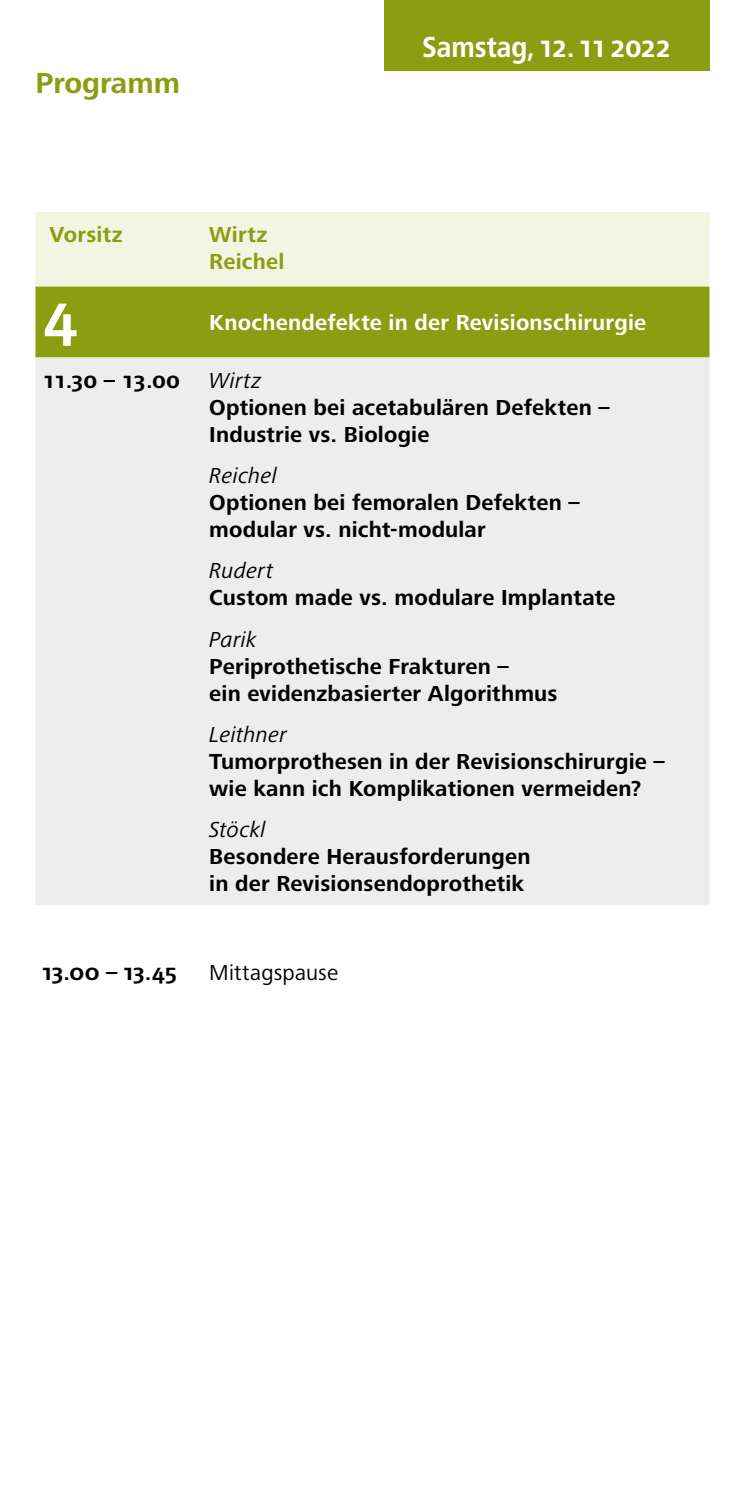
<style>
.page{position:relative;width:745px;height:1489px;background:#fff}
.page>*{position:absolute;margin:0;border:0;box-sizing:border-box;transform-origin:0 0}
.t1{font:700 60px "Frutiger Next LTW1 G";color:#fff}
.t2{font:700 30px "Frutiger Next LTW1 G";letter-spacing:-.005em;color:#fff;scale:.89 1}
.t3{font:700 30px "Frutiger Next LTW1 G";color:#8b9d10}
.t4{font:700 22.5px/27px "Frutiger Next LTW1 G";letter-spacing:.01em;color:#000}
.t5{font:700 22.5px "Frutiger Next LTW1 G";letter-spacing:.01em;color:#fff}
.t6{font:italic 22.5px "Frutiger Next LTW1 G";letter-spacing:.01em;color:#000}
.t7{font:700 22.5px/27px "Frutiger Next LTW1 G";letter-spacing:.01em;color:#8b9d10}
.t8{font:22.5px "Frutiger Next LTW1 G";letter-spacing:.005em;color:#000}
</style>
<div class="page">
<div style="left:384px;top:0;width:325px;height:71px;background:#8b9d10"></div>
<div style="left:35px;top:212px;width:674px;height:74px;background:#f3f5e3"></div>
<div style="left:35px;top:286px;width:674px;height:71px;background:#8b9d10"></div>
<div style="left:35px;top:357px;width:674px;height:548px;background:#ededed"></div>
<h2 class="t3" style="left:35px;top:65px;width:146px">Programm</h2>
<h2 class="t2" style="left:422px;top:30px;width:281px">Samstag,12.112022</h2>
<p class="t7" style="left:50px;top:222px;width:74px">Vorsitz</p>
<p class="t7" style="left:209px;top:222px;width:77px">Wirtz<br>Reichel</p>
<h1 class="t1" style="left:43px;top:282px;width:37px">4</h1>
<p class="t5" style="left:209px;top:310px;width:438px">Knochendefekte in der Revisionschirurgie</p>
<p class="t4" style="left:43px;top:367px;width:138px">11.30 – 13.00</p>
<p class="t6" style="left:209px;top:367px;width:53px">Wirtz</p>
<p class="t4" style="left:209px;top:394px;width:402px">Optionen bei acetabulären Defekten –<br>Industrie vs. Biologie</p>
<p class="t6" style="left:209px;top:463px;width:69px">Reichel</p>
<p class="t4" style="left:209px;top:490px;width:371px">Optionen bei femoralen Defekten – modular vs. nicht-modular</p>
<p class="t6" style="left:209px;top:558px;width:65px">Rudert</p>
<p class="t4" style="left:209px;top:585px;width:407px">Custom made vs. modulare Implantate</p>
<p class="t6" style="left:209px;top:626px;width:49px">Parik</p>
<p class="t4" style="left:209px;top:653px;width:349px">Periprothetische Frakturen –<br>ein evidenzbasierter Algorithmus</p>
<p class="t6" style="left:209px;top:721px;width:79px">Leithner</p>
<p class="t4" style="left:209px;top:748px;width:456px">Tumorprothesen in der Revisionschirurgie – wie kann ich Komplikationen vermeiden?</p>
<p class="t6" style="left:209px;top:816px;width:58px">Stöckl</p>
<p class="t4" style="left:209px;top:843px;width:322px">Besondere Herausforderungen in der Revisionsendoprothetik</p>
<p class="t4" style="left:43px;top:959px;width:136px">13.00 – 13.45</p>
<p class="t8" style="left:209px;top:959px;width:130px">Mittagspause</p>
</div>
